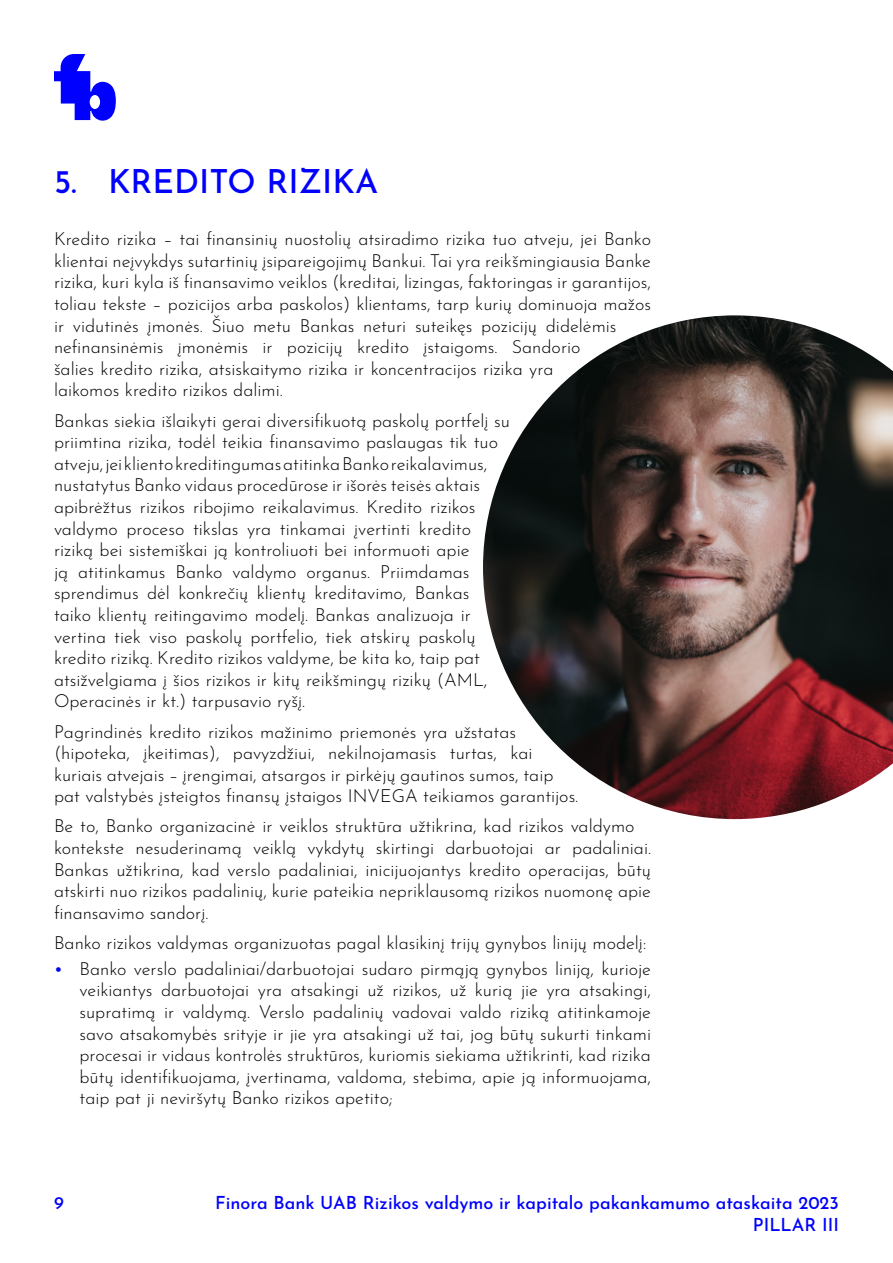
<style>
.page{position:relative;width:893px;height:1263px;background:#fff}
.page>*{position:absolute;margin:0;border:0;box-sizing:border-box;transform-origin:0 0}
.t1{font:500 33px "Josefin Sans";color:#0000fd}
.t2{font:300 18px/21.6px "Josefin Sans";color:#000}
.t3{font:500 18px/21.6px "Josefin Sans";color:#0000fd;text-align:right}
.s1{font-weight:400;color:#0000fd}
</style>
<div class="page">
<svg style="left:54px;top:54px;width:62px;height:67px"></svg>
<img style="left:483px;top:315px;width:410px;height:504px">
<h1 class="t1" style="left:54px;top:157px;width:326px">5. KREDITO RIZIKA</h1>
<p class="t2" style="left:54px;top:227px;width:599px">Kredito rizika – tai finansinių nuostolių atsiradimo rizika tuo atveju, jei Banko klientai neįvykdys sutartinių įsipareigojimų Bankui. Tai yra reikšmingiausia Banke rizika, kuri kyla iš finansavimo veiklos (kreditai, lizingas, faktoringas ir garantijos, toliau tekste – pozicijos arba paskolos) klientams, tarp kurių dominuoja mažos ir vidutinės įmonės. Šiuo metu Bankas neturi suteikęs pozicijų didelėmis nefinansinėmis įmonėmis ir pozicijų kredito įstaigoms. Sandorio<br>šalies kredito rizika, atsiskaitymo rizika ir koncentracijos rizika yra<br>laikomos kredito rizikos dalimi.</p>
<p class="t2" style="left:54px;top:408px;width:457px">Bankas siekia išlaikyti gerai diversifikuotą paskolų portfelį su priimtina rizika, todėl teikia finansavimo paslaugas tik tuo atveju, jei kliento kreditingumas atitinka Banko reikalavimus, nustatytus Banko vidaus procedūrose ir išorės teisės aktais apibrėžtus rizikos ribojimo reikalavimus. Kredito rizikos valdymo proceso tikslas yra tinkamai įvertinti kredito riziką bei sistemiškai ją kontroliuoti bei informuoti apie<br>ją atitinkamus Banko valdymo organus. Priimdamas sprendimus dėl konkrečių klientų kreditavimo, Bankas taiko klientų reitingavimo modelį. Bankas analizuoja ir vertina tiek viso paskolų portfelio, tiek atskirų paskolų kredito riziką. Kredito rizikos valdyme, be kita ko, taip pat atsižvelgiama į šios rizikos ir kitų reikšmingų rizikų (AML, Operacinės ir kt.) tarpusavio ryšį.</p>
<p class="t2" style="left:54px;top:719px;width:526px">Pagrindinės kredito rizikos mažinimo priemonės yra užstatas (hipoteka, įkeitimas), pavyzdžiui, nekilnojamasis turtas, kai kuriais atvejais – įrengimai, atsargos ir pirkėjų gautinos sumos, taip pat valstybės įsteigtos finansų įstaigos INVEGA teikiamos garantijos.</p>
<p class="t2" style="left:54px;top:814px;width:599px">Be to, Banko organizacinė ir veiklos struktūra užtikrina, kad rizikos valdymo kontekste nesuderinamą veiklą vykdytų skirtingi darbuotojai ar padaliniai.<br>Bankas užtikrina, kad verslo padaliniai, inicijuojantys kredito operacijas, būtų atskirti nuo rizikos padalinių, kurie pateikia nepriklausomą rizikos nuomonę apie finansavimo sandorį.</p>
<p class="t2" style="left:54px;top:930px;width:594px">Banko rizikos valdymas organizuotas pagal klasikinį trijų gynybos linijų modelį:</p>
<p class="t2" style="left:80px;top:956px;width:573px;text-align:justify;text-indent:-26px"><span class="s1">•</span> Banko verslo padaliniai/darbuotojai sudaro pirmąją gynybos liniją, kurioje veikiantys darbuotojai yra atsakingi už rizikos, už kurią jie yra atsakingi, supratimą ir valdymą. Verslo padalinių vadovai valdo riziką atitinkamoje savo atsakomybės srityje ir jie yra atsakingi už tai, jog būtų sukurti tinkami procesai ir vidaus kontrolės struktūros, kuriomis siekiama užtikrinti, kad rizika būtų identifikuojama, įvertinama, valdoma, stebima, apie ją informuojama, taip pat ji neviršytų Banko rizikos apetito;</p>
<p class="t3" style="left:54px;top:1190px;width:11px">9</p>
<p class="t3" style="left:215px;top:1190px;width:625px">Finora Bank UAB Rizikos valdymo ir kapitalo pakankamumo ataskaita 2023<br>PILLAR III</p>
</div>
